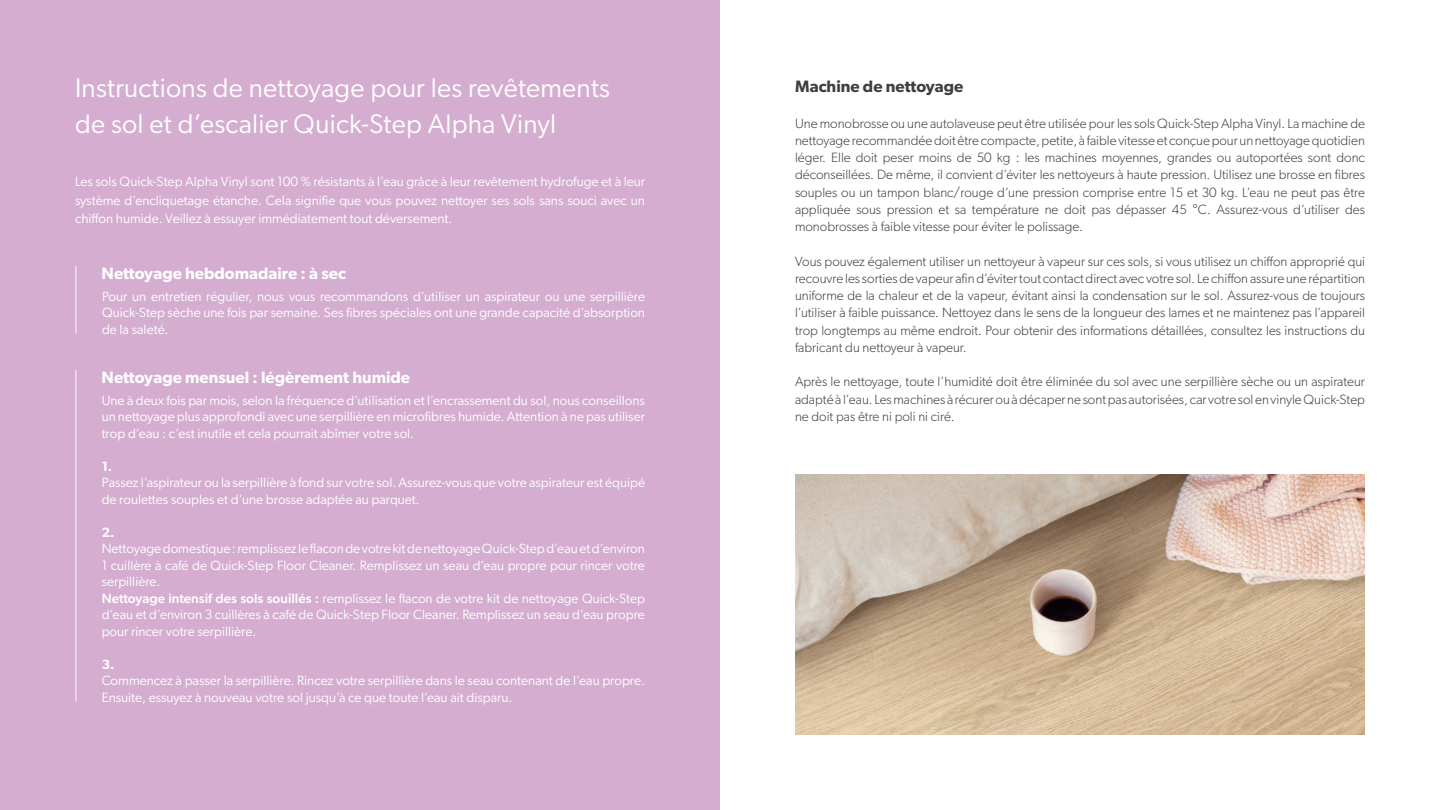
<style>
.page{position:relative;width:1440px;height:810px;background:#fff}
.page>*{position:absolute;margin:0;border:0;box-sizing:border-box;transform-origin:0 0}
.t1{font:27px/36px "Gibson";letter-spacing:.01em;color:#fff}
.t2{font:600 16.5px "Gibson";color:#fff}
.t3{font:600 16.5px "Gibson";color:#3e3e3f}
.t4{font:13.5px/16.5px "Gibson";color:#fff;text-align:justify}
.t5{font:300 13.5px/17.2px "Gibson";color:#3e3e3f;text-align:justify}
.t6{font:600 13.5px "Gibson";color:#fff}
.s1{font-weight:500}
</style>
<div class="page">
<img style="left:795px;top:474px;width:570px;height:261px">
<div style="left:0;top:0;width:720px;height:810px;background:#d4add0"></div>
<hr style="left:76px;top:266px;width:1px;height:68px;background:#fff">
<hr style="left:76px;top:370px;width:1px;height:332px;background:#fff">
<h1 class="t1" style="left:75px;top:69px;width:537px">Instructions de nettoyage pour les revêtements de sol et d’escalier Quick-Step Alpha Vinyl</h1>
<p class="t4" style="left:75px;top:172px;width:572px;line-height:18.8px">Les sols Quick-Step Alpha Vinyl sont 100 % résistants à l’eau grâce à leur revêtement hydrofuge et à leur système d’encliquetage étanche. Cela signifie que vous pouvez nettoyer ses sols sans souci avec un chiffon humide. Veillez à essuyer immédiatement tout déversement.</p>
<p class="t2" style="left:102px;top:264px;width:246px">Nettoyage hebdomadaire : à sec</p>
<p class="t4" style="left:102px;top:287px;width:545px">Pour un entretien régulier, nous vous recommandons d’utiliser un aspirateur ou une serpillière Quick-Step sèche une fois par semaine. Ses fibres spéciales ont une grande capacité d’absorption de la saleté.</p>
<p class="t2" style="left:102px;top:368px;width:310px">Nettoyage mensuel : légèrement humide</p>
<p class="t4" style="left:102px;top:392px;width:545px">Une à deux fois par mois, selon la fréquence d’utilisation et l’encrassement du sol, nous conseillons un nettoyage plus approfondi avec une serpillière en microfibres humide. Attention à ne pas utiliser trop d’eau : c’est inutile et cela pourrait abîmer votre sol.</p>
<p class="t6" style="left:102px;top:458px;width:12px">1.</p>
<p class="t4" style="left:102px;top:474px;width:545px">Passez l’aspirateur ou la serpillière à fond sur votre sol. Assurez-vous que votre aspirateur est équipé de roulettes souples et d’une brosse adaptée au parquet.</p>
<p class="t6" style="left:102px;top:524px;width:14px">2.</p>
<p class="t4" style="left:102px;top:540px;width:545px;text-align:left">Nettoyage domestique : remplissez le flacon de votre kit de nettoyage Quick-Step d’eau et d’environ 1 cuillère à café de Quick-Step Floor Cleaner. Remplissez un seau d’eau propre pour rincer votre serpillière.<br><span class="s1">Nettoyage intensif des sols souillés :</span> remplissez le flacon de votre kit de nettoyage Quick-Step d’eau et d’environ 3 cuillères à café de Quick-Step Floor Cleaner. Remplissez un seau d’eau propre pour rincer votre serpillière.</p>
<p class="t6" style="left:102px;top:656px;width:14px">3.</p>
<p class="t4" style="left:102px;top:672px;width:545px">Commencez à passer la serpillière. Rincez votre serpillière dans le seau contenant de l’eau propre.<br>Ensuite, essuyez à nouveau votre sol jusqu’à ce que toute l’eau ait disparu.</p>
<p class="t3" style="left:795px;top:77px;width:170px">Machine de nettoyage</p>
<p class="t5" style="left:795px;top:114px;width:572px">Une monobrosse ou une autolaveuse peut être utilisée pour les sols Quick-Step Alpha Vinyl. La machine de nettoyage recommandée doit être compacte, petite, à faible vitesse et conçue pour un nettoyage quotidien léger. Elle doit peser moins de 50 kg : les machines moyennes, grandes ou autoportées sont donc déconseillées. De même, il convient d’éviter les nettoyeurs à haute pression. Utilisez une brosse en fibres souples ou un tampon blanc/rouge d’une pression comprise entre 15 et 30 kg. L’eau ne peut pas être appliquée sous pression et sa température ne doit pas dépasser 45 °C. Assurez-vous d’utiliser des monobrosses à faible vitesse pour éviter le polissage.</p>
<p class="t5" style="left:795px;top:252px;width:572px">Vous pouvez également utiliser un nettoyeur à vapeur sur ces sols, si vous utilisez un chiffon approprié qui recouvre les sorties de vapeur afin d’éviter tout contact direct avec votre sol. Le chiffon assure une répartition uniforme de la chaleur et de la vapeur, évitant ainsi la condensation sur le sol. Assurez-vous de toujours l’utiliser à faible puissance. Nettoyez dans le sens de la longueur des lames et ne maintenez pas l’appareil trop longtemps au même endroit. Pour obtenir des informations détaillées, consultez les instructions du fabricant du nettoyeur à vapeur.</p>
<p class="t5" style="left:795px;top:373px;width:572px">Après le nettoyage, toute l’humidité doit être éliminée du sol avec une serpillière sèche ou un aspirateur adapté à l’eau. Les machines à récurer ou à décaper ne sont pas autorisées, car votre sol en vinyle Quick-Step ne doit pas être ni poli ni ciré.</p>
</div>
